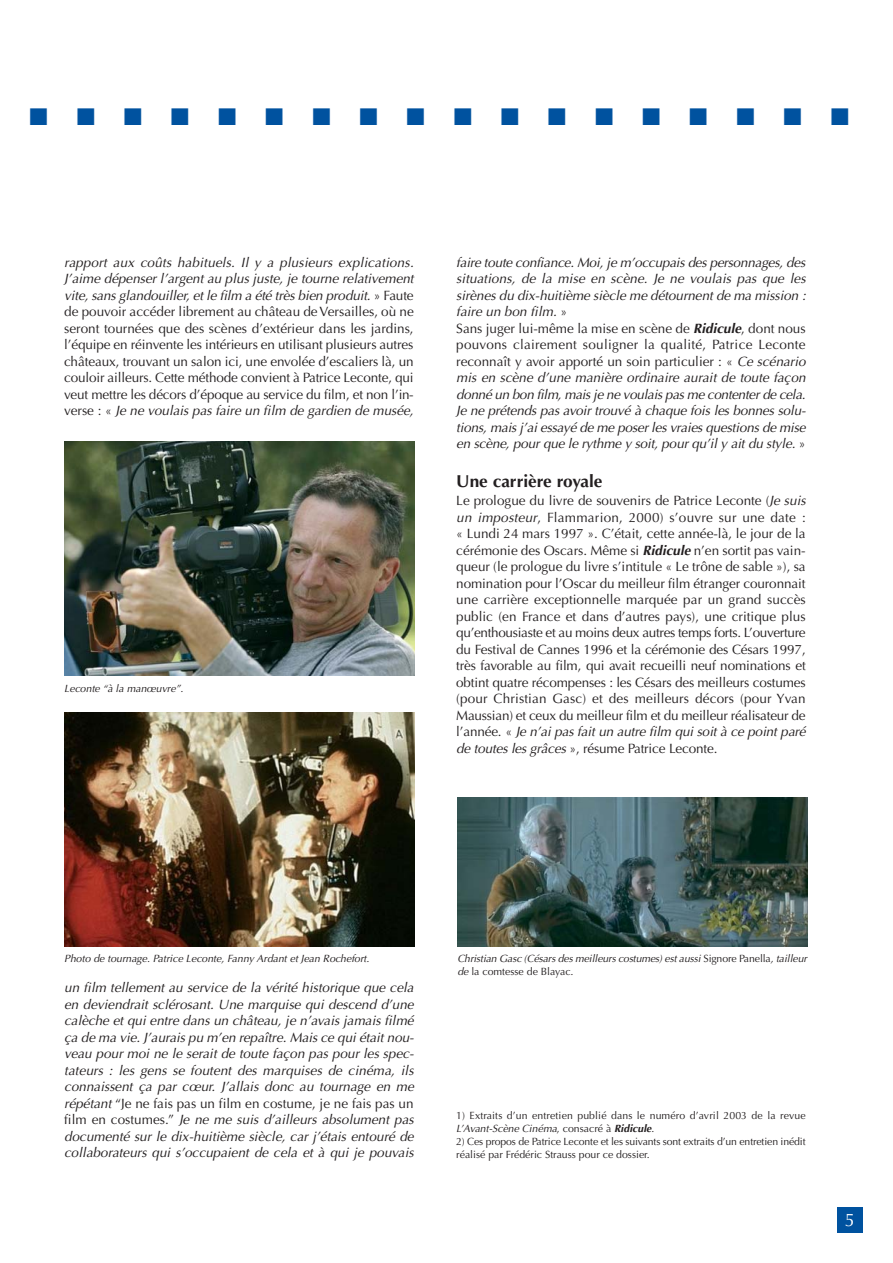
<style>
.page{position:relative;width:893px;height:1263px;background:#fff}
.page>*{position:absolute;margin:0;border:0;box-sizing:border-box;transform-origin:0 0}
.t1{font:24px "Zapf Dingbats";color:#00529f}
.t2{font:18px "Optima";color:#fff}
.t3{font:700 17.25px "Optima";color:#231f20}
.t4{font:13.5px/16.5px "Optima";letter-spacing:-.01em;color:#231f20;text-align:justify}
.t5{font:italic 13.5px/16.5px "Optima";letter-spacing:-.01em;color:#231f20;text-align:justify}
.t6{font:10.5px/12.9px "Optima";color:#231f20}
.t7{font:italic 10.5px/12.9px "Optima";color:#231f20}
.s1{font-style:italic}
.s2{font-style:normal}
.s3{font-weight:700}
.s4{font-weight:700;font-style:italic}
</style>
<div class="page">
<div style="left:837px;top:1208px;width:25px;height:25px;background:#00529f"></div>
<img style="left:457px;top:797px;width:350px;height:149px">
<img style="left:65px;top:712px;width:349px;height:234px">
<img style="left:65px;top:442px;width:349px;height:233px">
<h1 class="t1" style="left:30px;top:105px;width:820px">■■■■■■■■■■■■■■■■■■</h1>
<p class="t4" style="left:64px;top:255px;width:351px"><span class="s1">rapport aux coûts habituels. Il y a plusieurs explications.<br>J’aime dépenser l’argent au plus juste, je tourne relativement vite, sans glandouiller, et le film a été très bien produit.</span> » Faute de pouvoir accéder librement au château de Versailles, où ne seront tournées que des scènes d’extérieur dans les jardins, l’équipe en réinvente les intérieurs en utilisant plusieurs autres châteaux, trouvant un salon ici, une envolée d’escaliers là, un couloir ailleurs. Cette méthode convient à Patrice Leconte, qui veut mettre les décors d’époque au service du film, et non l’in&shy;verse : « <span class="s1">Je ne voulais pas faire un film de gardien de musée,</span></p>
<p class="t7" style="left:64px;top:683px;width:120px">Leconte “à la manœuvre”.</p>
<p class="t5" style="left:456px;top:255px;width:351px;text-align:left">faire toute confiance. Moi, je m’occupais des personnages, des situations, de la mise en scène. Je ne voulais pas que les sirènes du dix-huitième siècle me détournent de ma mission : faire un bon film. <span class="s2">»<br>Sans juger lui-même la mise en scène de</span> <span class="s3">Ridicule</span><span class="s2">, dont nous pouvons clairement souligner la qualité, Patrice Leconte reconnaît y avoir apporté un soin particulier : «</span> Ce scénario mis en scène d’une manière ordinaire aurait de toute façon donné un bon film, mais je ne voulais pas me contenter de cela.<br>Je ne prétends pas avoir trouvé à chaque fois les bonnes solu&shy;tions, mais j’ai essayé de me poser les vraies questions de mise en scène, pour que le rythme y soit, pour qu’il y ait du style. <span class="s2">»</span></p>
<p class="t3" style="left:456px;top:474px;width:148px">Une carrière royale</p>
<p class="t4" style="left:456px;top:494px;width:351px">Le prologue du livre de souvenirs de Patrice Leconte (<span class="s1">Je suis un imposteur</span>, Flammarion, 2000) s’ouvre sur une date : « Lundi 24 mars 1997 ». C’était, cette année-là, le jour de la cérémonie des Oscars. Même si <span class="s4">Ridicule</span> n’en sortit pas vain&shy;queur (le prologue du livre s’intitule « Le trône de sable »), sa nomination pour l’Oscar du meilleur film étranger couronnait une carrière exceptionnelle marquée par un grand succès public (en France et dans d’autres pays), une critique plus qu’enthousiaste et au moins deux autres temps forts. L’ouverture du Festival de Cannes 1996 et la cérémonie des Césars 1997, très favorable au film, qui avait recueilli neuf nominations et obtint quatre récompenses : les Césars des meilleurs costumes (pour Christian Gasc) et des meilleurs décors (pour Yvan Maussian) et ceux du meilleur film et du meilleur réalisateur de l’année. « <span class="s1">Je n’ai pas fait un autre film qui soit à ce point paré de toutes les grâces</span> », résume Patrice Leconte.</p>
<p class="t7" style="left:64px;top:953px;width:307px">Photo de tournage. Patrice Leconte, Fanny Ardant et Jean Rochefort.</p>
<p class="t5" style="left:64px;top:981px;width:351px">un film tellement au service de la vérité historique que cela en deviendrait sclérosant. Une marquise qui descend d’une calèche et qui entre dans un château, je n’avais jamais filmé ça de ma vie. J’aurais pu m’en repaître. Mais ce qui était nou&shy;veau pour moi ne le serait de toute façon pas pour les spec&shy;tateurs : les gens se foutent des marquises de cinéma, ils connaissent ça par cœur. J’allais donc au tournage en me répétant <span class="s2">“Je ne fais pas un film en costume, je ne fais pas un film en costumes.”</span> Je ne me suis d’ailleurs absolument pas documenté sur le dix-huitième siècle, car j’étais entouré de collaborateurs qui s’occupaient de cela et à qui je pouvais</p>
<p class="t7" style="left:457px;top:953px;width:351px">Christian Gasc (Césars des meilleurs costumes) est aussi <span class="s2">Signore Panella</span>, tailleur de <span class="s2">la comtesse de Blayac</span>.</p>
<p class="t6" style="left:456px;top:1110px;width:351px">1) Extraits d’un entretien publié dans le numéro d’avril 2003 de la revue<br><span class="s1">L’Avant-Scène Cinéma</span>, consacré à <span class="s4">Ridicule</span>.</p>
<p class="t6" style="left:456px;top:1136px;width:351px">2) Ces propos de Patrice Leconte et les suivants sont extraits d’un entretien inédit réalisé par Frédéric Strauss pour ce dossier.</p>
<h2 class="t2" style="left:844px;top:1213px;width:12px">5</h2>
</div>
